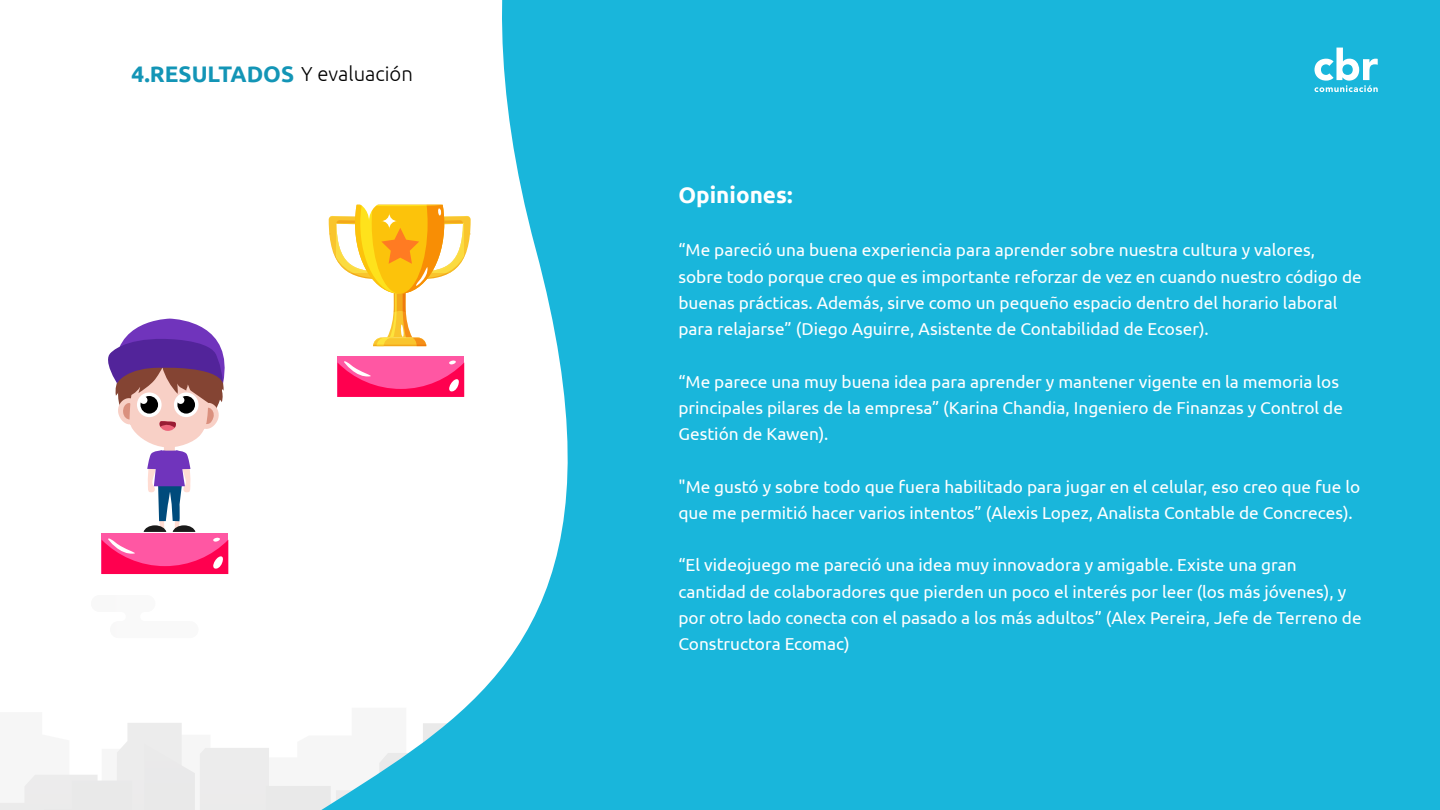
<style>
.page{position:relative;width:1440px;height:810px;background:#fff}
.page>*{position:absolute;margin:0;border:0;box-sizing:border-box;transform-origin:0 0}
.t1{font:700 22.5px "Ubuntu";color:#1395b6}
.t2{font:700 22.5px "Ubuntu";color:#fff}
.t3{font:17.25px/26.2px "Ubuntu";color:#fff}
.s1{font-weight:300;font-size:20.25px;color:#000}
</style>
<div class="page">
<svg style="left:0;top:723px;width:233px;height:87px"></svg>
<div style="left:805px;top:0;width:635px;height:810px;background:#19b6db"></div>
<svg style="left:1315px;top:48px;width:63px;height:44px"></svg>
<svg style="left:233px;top:0;width:572px;height:810px;fill:#19b6db"></svg>
<div style="left:338px;top:356px;width:126px;height:41px;background:#ff57a3"></div>
<svg style="left:338px;top:360px;width:126px;height:37px"></svg>
<svg style="left:102px;top:319px;width:133px;height:255px"></svg>
<div style="left:349px;top:180px;width:40px;height:41px;background:#fff;border-radius:50%"></div>
<svg style="left:329px;top:205px;width:142px;height:141px"></svg>
<h1 class="t1" style="left:132px;top:60px;width:283px">4.RESULTADOS <span class="s1">Y evaluación</span></h1>
<h1 class="t2" style="left:678px;top:182px;width:116px">Opiniones:</h1>
<p class="t3" style="left:678px;top:237px;width:685px">“Me pareció una buena experiencia para aprender sobre nuestra cultura y valores, sobre todo porque creo que es importante reforzar de vez en cuando nuestro código de buenas prácticas. Además, sirve como un pequeño espacio dentro del horario laboral para relajarse” (Diego Aguirre, Asistente de Contabilidad de Ecoser).</p>
<p class="t3" style="left:678px;top:368px;width:666px">“Me parece una muy buena idea para aprender y mantener vigente en la memoria los principales pilares de la empresa” (Karina Chandia, Ingeniero de Finanzas y Control de<br>Gestión de Kawen).</p>
<p class="t3" style="left:678px;top:473px;width:683px">"Me gustó y sobre todo que fuera habilitado para jugar en el celular, eso creo que fue lo que me permitió hacer varios intentos” (Alexis Lopez, Analista Contable de Concreces).</p>
<p class="t3" style="left:678px;top:552px;width:685px">“El videojuego me pareció una idea muy innovadora y amigable. Existe una gran cantidad de colaboradores que pierden un poco el interés por leer (los más jóvenes), y por otro lado conecta con el pasado a los más adultos” (Alex Pereira, Jefe de Terreno de Constructora Ecomac)</p>
</div>
